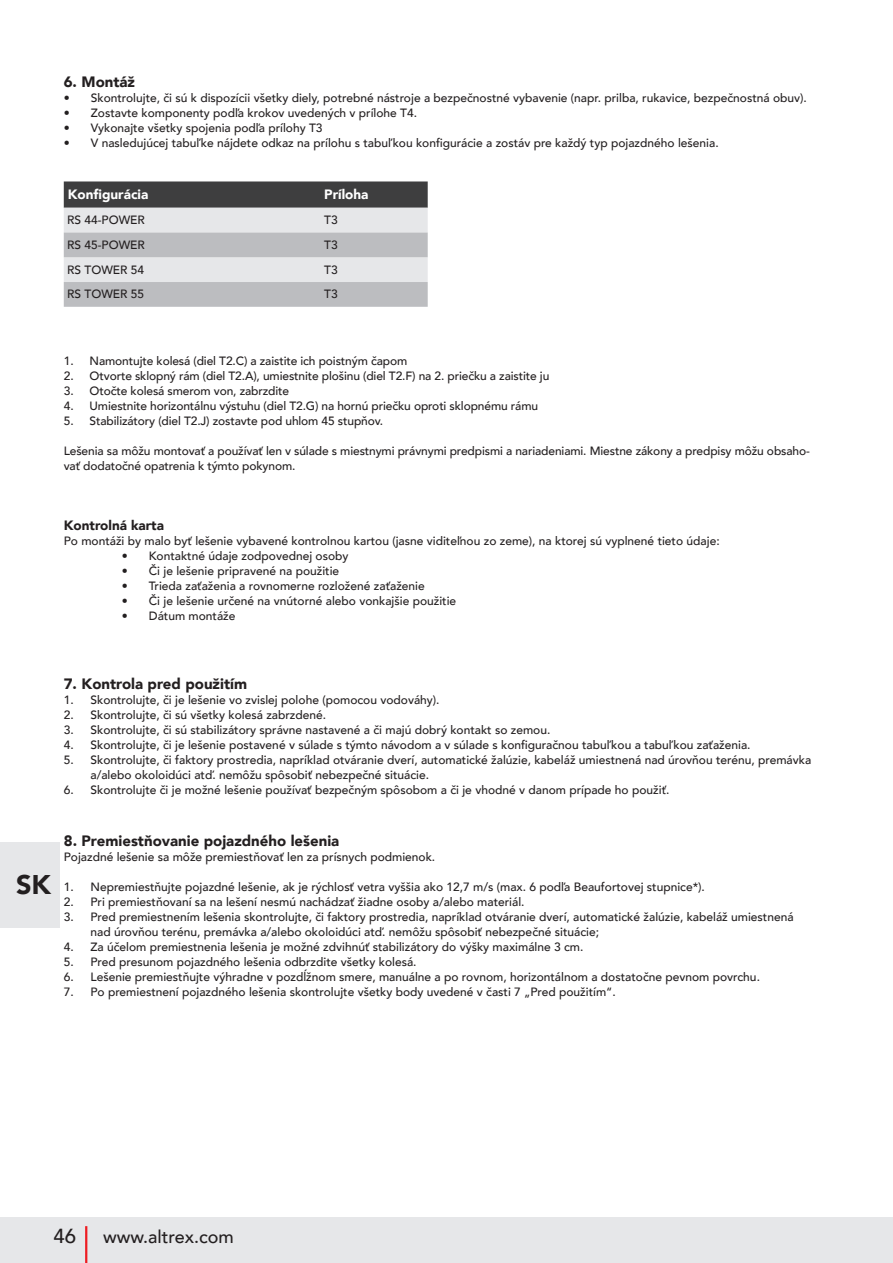
<style>
.page{position:relative;width:893px;height:1263px;background:#fff}
.page>*{position:absolute;margin:0;border:0;box-sizing:border-box;transform-origin:0 0}
.t1{font:900 27px "Avenir";color:#231f20}
.t2{font:500 20.25px "Avenir";color:#231f20}
.t3{font:500 18px "Avenir";color:#231f20}
.t4{font:900 15px "Avenir";color:#231f20}
.t5{font:900 13.5px "Avenir";color:#fff}
.t6{font:900 13.5px "Avenir";color:#231f20}
.t7{font:500 12px/15px "Avenir";color:#231f20}
</style>
<div class="page">
<div style="left:0;top:1217px;width:893px;height:46px;background:#e6e7e9"></div>
<hr style="left:85px;top:1226px;width:2px;height:37px;background:#ee1d23">
<div style="left:0;top:842px;width:60px;height:85px;background:#e6e7e9"></div>
<svg style="left:64px;top:181px;width:364px;height:126px;background:#b3b3b5"></svg>
<p class="t4" style="left:64px;top:69px;width:73px">6. Montáž</p>
<p class="t7" style="left:64px;top:90px;width:745px">• Skontrolujte, či sú k dispozícii všetky diely, potrebné nástroje a bezpečnostné vybavenie (napr. prilba, rukavice, bezpečnostná obuv).</p>
<p class="t7" style="left:64px;top:105px;width:355px">• Zostavte komponenty podľa krokov uvedených v prílohe T4.</p>
<p class="t7" style="left:64px;top:120px;width:260px">• Vykonajte všetky spojenia podľa prílohy T3</p>
<p class="t7" style="left:64px;top:135px;width:656px">• V nasledujúcej tabuľ ke nájdete odkaz na prílohu s tabuľ kou konfigurácie a zostáv pre každý typ pojazdného lešenia.</p>
<p class="t5" style="left:68px;top:183px;width:82px">Konfigurácia</p>
<p class="t5" style="left:324px;top:183px;width:46px">Príloha</p>
<p class="t7" style="left:67px;top:212px;width:79px">RS 44-POWER</p>
<p class="t7" style="left:324px;top:212px;width:15px">T3</p>
<p class="t7" style="left:67px;top:236px;width:79px">RS 45-POWER</p>
<p class="t7" style="left:324px;top:236px;width:15px">T3</p>
<p class="t7" style="left:67px;top:261px;width:79px">RS TOWER 54</p>
<p class="t7" style="left:324px;top:261px;width:15px">T3</p>
<p class="t7" style="left:67px;top:286px;width:79px">RS TOWER 55</p>
<p class="t7" style="left:324px;top:286px;width:15px">T3</p>
<p class="t7" style="left:64px;top:353px;width:345px">1. Namontujte kolesá (diel T2.C) a zaistite ich poistným čapom</p>
<p class="t7" style="left:64px;top:368px;width:487px">2. Otvorte sklopný rám (diel T2.A), umiestnite plošinu (diel T2.F) na 2. priečku a zaistite ju</p>
<p class="t7" style="left:64px;top:383px;width:227px">3. Otočte kolesá smerom von, zabrzdite</p>
<p class="t7" style="left:64px;top:398px;width:476px">4. Umiestnite horizontálnu výstuhu (diel T2.G) na hornú priečku oproti sklopnému rámu</p>
<p class="t7" style="left:64px;top:413px;width:321px">5. Stabilizátory (diel T2.J) zostavte pod uhlom 45 stupňov.</p>
<p class="t7" style="left:64px;top:443px;width:748px">Lešenia sa môžu montovať a používať len v súlade s miestnymi právnymi predpismi a nariadeniami. Miestne zákony a predpisy môžu obsaho&shy;vať dodatočné opatrenia k týmto pokynom.</p>
<p class="t6" style="left:64px;top:513px;width:102px">Kontrolná karta</p>
<p class="t7" style="left:64px;top:532px;width:657px">Po montáži by malo byť lešenie vybavené kontrolnou kartou (jasne viditeľnou zo zeme), na ktorej sú vyplnené tieto údaje:</p>
<p class="t7" style="left:122px;top:547px;width:228px">• Kontaktné údaje zodpovednej osoby</p>
<p class="t7" style="left:122px;top:562px;width:219px">• Či je lešenie pripravené na použitie</p>
<p class="t7" style="left:122px;top:577px;width:304px">• Trieda zaťaženia a rovnomerne rozložené zaťaženie</p>
<p class="t7" style="left:122px;top:592px;width:336px">• Či je lešenie určené na vnútorné alebo vonkajšie použitie</p>
<p class="t7" style="left:122px;top:607px;width:115px">• Dátum montáže</p>
<h1 class="t1" style="left:16px;top:861px;width:36px">SK</h1>
<p class="t4" style="left:64px;top:671px;width:185px">7. Kontrola pred použitím</p>
<p class="t7" style="left:64px;top:692px;width:377px">1. Skontrolujte, či je lešenie vo zvislej polohe (pomocou vodováhy).</p>
<p class="t7" style="left:64px;top:707px;width:264px">2. Skontrolujte, či sú všetky kolesá zabrzdené.</p>
<p class="t7" style="left:64px;top:722px;width:488px">3. Skontrolujte, či sú stabilizátory správne nastavené a či majú dobrý kontakt so zemou.</p>
<p class="t7" style="left:64px;top:737px;width:688px">4. Skontrolujte, či je lešenie postavené v súlade s týmto návodom a v súlade s konfiguračnou tabuľ kou a tabuľ kou zaťaženia.</p>
<p class="t7" style="left:90px;top:752px;width:722px;text-indent:-27px">5. Skontrolujte, či faktory prostredia, napríklad otváranie dverí, automatické žalúzie, kabeláž umiestnená nad úrovňou terénu, premávka a/alebo okoloidúci atď. nemôžu spôsobiť nebezpečné situácie.</p>
<p class="t7" style="left:64px;top:782px;width:607px">6. Skontrolujte či je možné lešenie používať bezpečným spôsobom a či je vhodné v danom prípade ho použiť.</p>
<p class="t4" style="left:64px;top:828px;width:277px">8. Premiestňovanie pojazdného lešenia</p>
<p class="t7" style="left:64px;top:849px;width:373px">Pojazdné lešenie sa môže premiestňovať len za prísnych podmienok.</p>
<p class="t7" style="left:64px;top:879px;width:643px">1. Nepremiestňujte pojazdné lešenie, ak je rýchlosť vetra vyššia ako 12,7 m/s (max. 6 podľa Beaufortovej stupnice*).</p>
<p class="t7" style="left:64px;top:894px;width:462px">2. Pri premiestňovaní sa na lešení nesmú nachádzať žiadne osoby a/alebo materiál.</p>
<p class="t7" style="left:90px;top:909px;width:705px;text-indent:-27px">3. Pred premiestnením lešenia skontrolujte, či faktory prostredia, napríklad otváranie dverí, automatické žalúzie, kabeláž umiestnená nad úrovňou terénu, premávka a/alebo okoloidúci atď. nemôžu spôsobiť nebezpečné situácie;</p>
<p class="t7" style="left:64px;top:939px;width:521px">4. Za účelom premiestnenia lešenia je možné zdvihnúť stabilizátory do výšky maximálne 3 cm.</p>
<p class="t7" style="left:64px;top:954px;width:354px">5. Pred presunom pojazdného lešenia odbrzdite všetky kolesá.</p>
<p class="t7" style="left:64px;top:969px;width:698px">6. Lešenie premiestňujte výhradne v pozdĺžnom smere, manuálne a po rovnom, horizontálnom a dostatočne pevnom povrchu.</p>
<p class="t7" style="left:64px;top:984px;width:553px">7. Po premiestnení pojazdného lešenia skontrolujte všetky body uvedené v časti 7 „Pred použitím“.</p>
<h2 class="t2" style="left:54px;top:1219px;width:24px">46</h2>
<h3 class="t3" style="left:103px;top:1221px;width:132px">www.altrex.com</h3>
</div>
